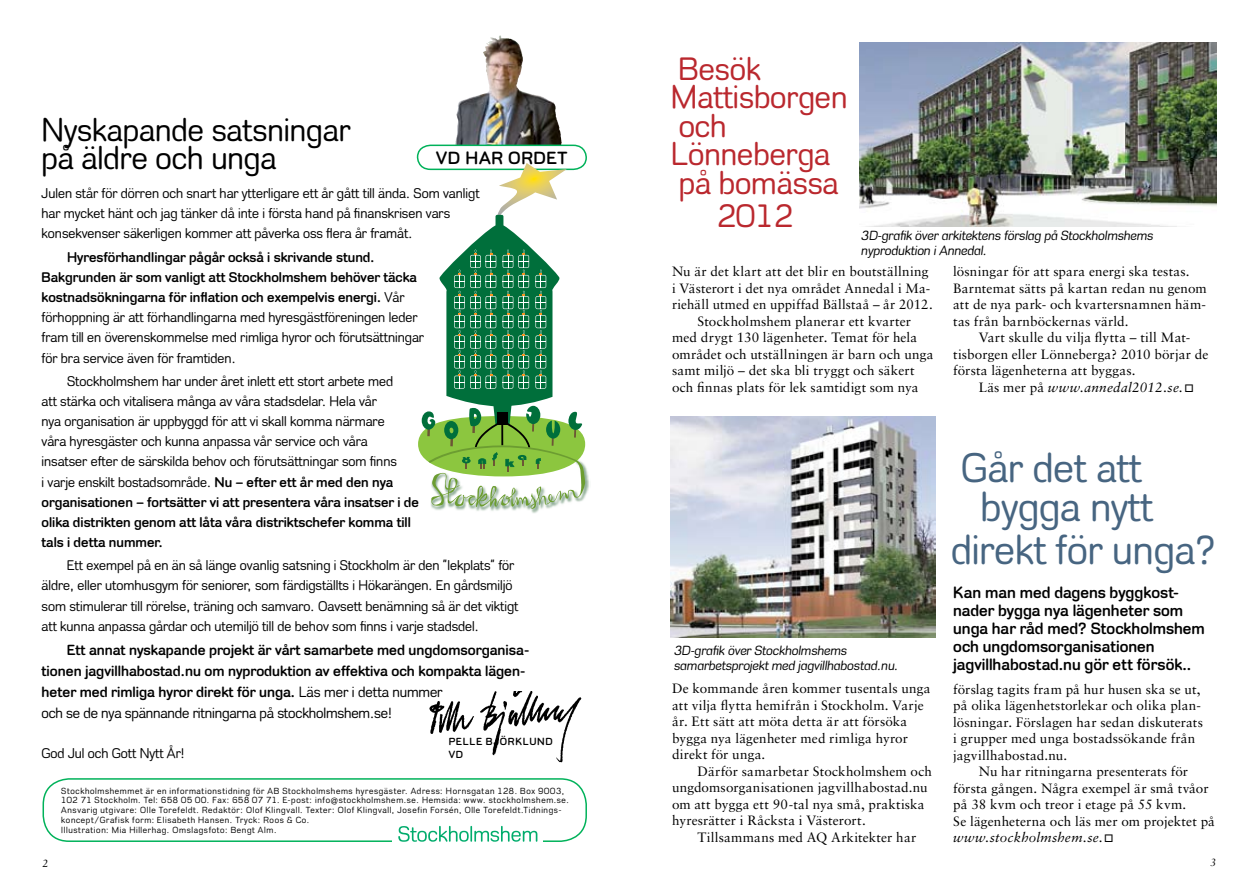
<style>
.page{position:relative;width:1259px;height:893px;background:#fff}
.page>*{position:absolute;margin:0;border:0;box-sizing:border-box;transform-origin:0 0}
.t1{font:42px/39px "Stockholm Runt";color:#476581;text-align:center}
.t2{font:33px/28.5px "Stockholm Runt";color:#ba282e}
.t3{font:33px/28.5px "Stockholm Runt";color:#000}
.t4{font:700 18px "Stockholm Runt";letter-spacing:.035em;color:#000}
.t5{font:700 16.5px/18px "Stockholm Runt";color:#000}
.t6{font:700 15px/21px "Stockholm Runt";color:#000}
.t7{font:14.25px/20.2px "Stockholm Runt";color:#000}
.t8{font:13.5px/16.5px "Sabon";letter-spacing:.01em;color:#000}
.t9{font:italic 13.5px/15px "Stockholm Runt";color:#000}
.t10{font:italic 13.5px "Sabon";letter-spacing:.02em;color:#000}
.t11{font:700 10.5px/12.6px "Stockholm Runt";letter-spacing:.07em;color:#000}
.t12{font:italic 10.5px "Sabon";color:#000}
.t13{font:9px/9.8px "Stockholm Runt";letter-spacing:.07em;color:#000}
.s1{font-weight:700}
.s2{font-weight:400}
.s3{font-style:normal}
.s4{font-style:italic}
</style>
<div class="page">
<img style="left:458px;top:36px;width:42px;height:72px">
<div style="left:43px;top:778px;width:544px;height:64px;border:2px solid #00b25a;border-radius:26px"></div>
<div style="left:393px;top:816px;width:150px;height:47px;background:#fff"></div>
<svg style="left:398px;top:826px;width:139px;height:16px"></svg>
<img style="left:429px;top:691px;width:153px;height:72px">
<img style="left:671px;top:416px;width:264px;height:221px">
<img style="left:859px;top:42px;width:357px;height:184px">
<img style="left:434px;top:475px;width:155px;height:38px">
<svg style="left:416px;top:144px;width:172px;height:365px"></svg>
<h2 class="t3" style="left:42px;top:115px;width:310px">Nyskapande satsningar på äldre och unga</h2>
<p class="t4" style="left:436px;top:147px;width:133px">VD HAR ORDET</p>
<p class="t7" style="left:42px;top:183px;width:439px">Julen står för dörren och snart har ytterligare ett år gått till ända. Som vanligt har mycket hänt och jag tänker då inte i första hand på finanskrisen vars konsekvenser säkerligen kommer att påverka oss flera år framåt.</p>
<p class="t7" style="left:42px;top:247px;width:384px;text-indent:26px"><span class="s1">Hyresförhandlingar pågår också i skrivande stund.<br>Bakgrunden är som vanligt att Stockholmshem behöver täcka kostnadsökningarna för inflation och exempelvis energi.</span> Vår förhoppning är att förhandlingarna med hyresgästföreningen leder fram till en överenskommelse med rimliga hyror och förutsättningar för bra service även för framtiden.</p>
<p class="t7" style="left:42px;top:371px;width:379px;text-indent:26px">Stockholmshem har under året inlett ett stort arbete med<br>att stärka och vitalisera många av våra stadsdelar. Hela vår<br>nya organisation är uppbyggd för att vi skall komma närmare<br>våra hyresgäster och kunna anpassa vår service och våra<br>insatser efter de särskilda behov och förutsättningar som finns<br>i varje enskilt bostadsområde. <span class="s1">Nu – efter ett år med den nya organisationen – fortsätter vi att presentera våra insatser i de olika distrikten genom att låta våra distriktschefer komma till tals i detta nummer.</span></p>
<p class="t7" style="left:42px;top:555px;width:478px;text-indent:26px">Ett exempel på en än så länge ovanlig satsning i Stockholm är den ”lekplats” för äldre, eller utomhusgym för seniorer, som färdigställts i Hökarängen. En gårdsmiljö som stimulerar till rörelse, träning och samvaro. Oavsett benämning så är det viktigt att kunna anpassa gårdar och utemiljö till de behov som finns i varje stadsdel.</p>
<p class="t6" style="left:42px;top:639px;width:489px;text-indent:26px">Ett annat nyskapande projekt är vårt samarbete med ungdomsorganisa&shy;tionen jagvillhabostad.nu om nyproduktion av effektiva och kompakta lägen&shy;heter med rimliga hyror direkt för unga. <span class="s2">Läs mer i detta nummer<br>och se de nya spännande ritningarna på stockholmshem.se!</span></p>
<p class="t7" style="left:42px;top:743px;width:144px">God Jul och Gott Nytt År!</p>
<p class="t11" style="left:449px;top:735px;width:106px">PELLE BJÖRKLUND<br>VD</p>
<p class="t13" style="left:61px;top:786px;width:509px">Stockholmshemmet är en informationstidning för AB Stockholmshems hyresgäster. Adress: Hornsgatan 128. Box 9003, 102 71 Stockholm. Tel: 658 05 00. Fax: 658 07 71. E-post: info@stockholmshem.se. Hemsida: www. stockholmshem.se.<br>Ansvarig utgivare: Olle Torefeldt. Redaktör: Olof Klingvall. Texter: Olof Klingvall, Josefin Forsén, Olle Torefeldt.Tidnings&shy;koncept/Grafisk form: Elisabeth Hansen. Tryck: Roos &amp; Co.<br>Illustration: Mia Hillerhag. Omslagsfoto: Bengt Alm.</p>
<h2 class="t2" style="left:671px;top:54px;width:178px">Besök<br>Mattisborgen och<br>Lönneberga på bomässa</h2>
<h2 class="t2" style="left:717px;top:201px;width:77px">2012</h2>
<p class="t9" style="left:861px;top:227px;width:293px">3D-grafik över arkitektens förslag på Stockholmshems nyproduktion i Annedal.</p>
<p class="t8" style="left:672px;top:263px;width:258px">Nu är det klart att det blir en boutställning</p>
<p class="t8" style="left:672px;top:280px;width:260px">i Västerort i det nya området Annedal i Ma-</p>
<p class="t8" style="left:672px;top:296px;width:262px">riehäll utmed en uppiffad Bällstaå – år 2012.</p>
<p class="t8" style="left:697px;top:313px;width:215px">Stockholmshem planerar ett kvarter</p>
<p class="t8" style="left:672px;top:329px;width:247px">med drygt 130 lägenheter. Temat för hela</p>
<p class="t8" style="left:672px;top:346px;width:263px">området och utställningen är barn och unga</p>
<p class="t8" style="left:672px;top:362px;width:244px">samt miljö – det ska bli tryggt och säkert</p>
<p class="t8" style="left:672px;top:379px;width:248px">och finnas plats för lek samtidigt som nya</p>
<p class="t8" style="left:953px;top:263px;width:255px">lösningar för att spara energi ska testas.<br>Barntemat sätts på kartan redan nu genom att de nya park- och kvartersnamnen häm&shy;tas från barnböckernas värld.</p>
<p class="t8" style="left:953px;top:329px;width:257px;text-indent:26px">Vart skulle du vilja flytta – till Mat&shy;tisborgen eller Lönneberga? 2010 börjar de första lägenheterna att byggas.</p>
<p class="t10" style="left:978px;top:379px;width:216px"><span class="s3">Läs mer på</span> www.annedal2012.se<span class="s3">.</span> □</p>
<p class="t9" style="left:674px;top:642px;width:226px">3D-grafik över Stockholmshems samarbetsprojekt med jagvillhabostad.nu.</p>
<p class="t8" style="left:672px;top:680px;width:260px">De kommande åren kommer tusentals unga att vilja flytta hemifrån i Stockholm. Varje år. Ett sätt att möta detta är att försöka bygga nya lägenheter med rimliga hyror direkt för unga.</p>
<p class="t8" style="left:672px;top:763px;width:261px;text-indent:26px">Därför samarbetar Stockholmshem och ungdomsorganisationen jagvillhabostad.nu om att bygga ett 90-tal nya små, praktiska hyresrätter i Råcksta i Västerort.</p>
<p class="t8" style="left:697px;top:829px;width:220px">Tillsammans med AQ Arkitekter har</p>
<h1 class="t1" style="left:961px;top:448px;width:193px">Går det att bygga nytt</h1>
<h1 class="t1" style="left:951px;top:530px;width:266px">direkt för unga?</h1>
<p class="t5" style="left:953px;top:583px;width:253px">Kan man med dagens byggkost&shy;nader bygga nya lägenheter som unga har råd med? Stockholmshem och ungdomsorganisationen jagvillhabostad.nu gör ett försök..</p>
<p class="t8" style="left:953px;top:680px;width:251px">förslag tagits fram på hur husen ska se ut, på olika lägenhetstorlekar och olika plan&shy;lösningar. Förslagen har sedan diskuterats i grupper med unga bostadssökande från jagvillhabostad.nu.</p>
<p class="t8" style="left:953px;top:763px;width:263px;text-indent:26px">Nu har ritningarna presenterats för första gången. Några exempel är små tvåor på 38 kvm och treor i etage på 55 kvm.<br>Se lägenheterna och läs mer om projektet på <span class="s4">www.stockholmshem.se</span>. □</p>
<p class="t12" style="left:43px;top:857px;width:7px">2</p>
<p class="t12" style="left:1210px;top:857px;width:7px">3</p>
</div>
